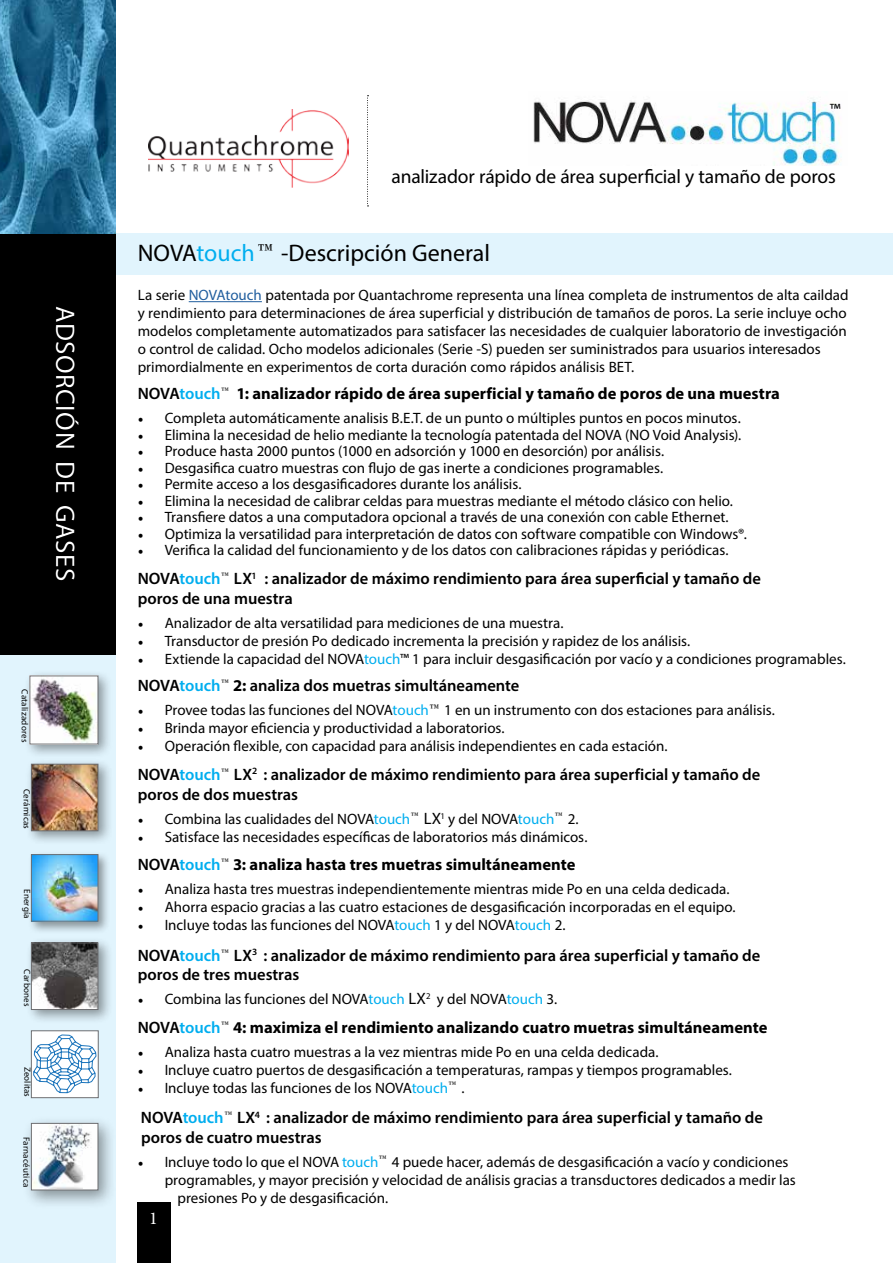
<style>
.page{position:relative;width:893px;height:1263px;background:#fff}
.page>*{position:absolute;margin:0;border:0;box-sizing:border-box;transform-origin:0 0}
.t1{font:27px "Myriad Pro";letter-spacing:.02em;color:#fff}
.t2{font:24px "Myriad Pro";color:#000}
.t3{font:19.5px "Myriad Pro";letter-spacing:-.01em;color:#000}
.t4{font:18px "Minion Pro";color:#fff}
.t5{font:18px "Myriad Pro";color:#000}
.t6{font:600 16.5px/19.8px "Myriad Pro";letter-spacing:-.005em;color:#000}
.t7{font:700 16.5px "Myriad Pro";color:#000}
.t8{font:15px/18px "Myriad Pro";color:#000}
.t9{font:9px "Myriad Pro";letter-spacing:.025em;color:#000}
.t10{font:9px "Myriad Pro";color:#000}
.s1{color:#00aeef}
.s2{color:#215e9e}
.s3{font-weight:600}
.s4{font-weight:600;color:#00aeef}
.s5{font-family:"Minion Pro"}
.s6{font-weight:700}
.s7{font-size:16.5px}
</style>
<div class="page">
<div style="left:115px;top:233px;width:778px;height:42px;background:#e1f4fd"></div>
<div style="left:0;top:251px;width:116px;height:1012px;background:#e1f4fd"></div>
<img style="left:148px;top:109px;width:200px;height:78px">
<div style="left:0;top:233px;width:116px;height:421px;background:#000"></div>
<img style="left:0;top:0;width:116px;height:233px">
<svg style="left:367px;top:95px;width:2px;height:112px"></svg>
<div style="left:4px;top:220px;width:80px;height:435px;background:#fff;opacity:.75"></div>
<div style="left:138px;top:1202px;width:33px;height:61px;background:#000"></div>
<div style="left:24px;top:670px;width:89px;height:89px;background:#000;opacity:.4"></div>
<img style="left:32px;top:677px;width:64px;height:65px">
<div style="left:22px;top:1116px;width:94px;height:94px;background:#000;opacity:.4"></div>
<img style="left:33px;top:1125px;width:63px;height:63px">
<div style="left:31px;top:1123px;width:67px;height:67px;border:1px solid #6d6e71"></div>
<div style="left:25px;top:937px;width:88px;height:87px;background:#000;opacity:.4"></div>
<img style="left:33px;top:944px;width:63px;height:64px">
<div style="left:31px;top:942px;width:67px;height:68px;border:1px solid #6d6e71"></div>
<div style="left:27px;top:850px;width:84px;height:84px;background:#000;opacity:.4"></div>
<img style="left:33px;top:856px;width:63px;height:63px">
<div style="left:31px;top:854px;width:67px;height:67px;border:1px solid #6d6e71"></div>
<div style="left:25px;top:758px;width:88px;height:88px;background:#000;opacity:.4"></div>
<img style="left:33px;top:766px;width:63px;height:63px">
<div style="left:31px;top:764px;width:67px;height:67px;border:1px solid #6d6e71"></div>
<div style="left:31px;top:1031px;width:67px;height:67px;background:#fff"></div>
<svg style="left:33px;top:1035px;width:63px;height:58px"></svg>
<div style="left:31px;top:1031px;width:67px;height:67px;border:1px solid #6d6e71"></div>
<img style="left:533px;top:98px;width:307px;height:68px">
<hr style="left:189px;top:301px;width:73px;height:1px;background:#215e9e">
<h1 class="t1" style="left:82px;top:306px;width:277px;rotate:90deg">ADSORCIÓN DE GASES</h1>
<p class="t9" style="left:31px;top:689px;width:54px;rotate:90deg">Catalizadores</p>
<p class="t9" style="left:32px;top:789px;width:42px;rotate:90deg">Cerámicas</p>
<p class="t9" style="left:33px;top:889px;width:31px;rotate:90deg">Energía</p>
<p class="t9" style="left:33px;top:969px;width:39px;rotate:90deg">Carbones</p>
<p class="t10" style="left:33px;top:1067px;width:31px;rotate:90deg">Zeolitas</p>
<p class="t9" style="left:32px;top:1137px;width:52px;rotate:90deg">Farnacéutica</p>
<p class="t5" style="left:829px;top:99px;width:13px">™</p>
<h3 class="t3" style="left:392px;top:165px;width:446px">analizador rápido de área superficial y tamaño de poros</h3>
<h2 class="t2" style="left:138px;top:239px;width:354px">NOVA<span class="s1">touch</span> -Descripción General</h2>
<p class="t8" style="left:138px;top:286px;width:712px">La serie <span class="s2">NOVAtouch</span> patentada por Quantachrome representa una línea completa de instrumentos de alta caildad y rendimiento para determinaciones de área superficial y distribución de tamaños de poros. La serie incluye ocho modelos completamente automatizados para satisfacer las necesidades de cualquier laboratorio de investigación o control de calidad. Ocho modelos adicionales (Serie -S) pueden ser suministrados para usuarios interesados primordialmente en experimentos de corta duración como rápidos análisis BET.</p>
<p class="t7" style="left:138px;top:383px;width:644px"><span class="s3">NOVA</span><span class="s4">touch</span> 1: analizador rápido de área superficial y tamaño de poros de una muestra</p>
<p class="t8" style="left:138px;top:409px;width:605px"><span class="s5">•</span> Completa automáticamente analisis B.E.T. de un punto o múltiples puntos en pocos minutos.</p>
<p class="t8" style="left:138px;top:425px;width:605px"><span class="s5">•</span> Elimina la necesidad de helio mediante la tecnología patentada del NOVA (NO Void Analysis).</p>
<p class="t8" style="left:138px;top:442px;width:528px"><span class="s5">•</span> Produce hasta 2000 puntos (1000 en adsorción y 1000 en desorción) por análisis.</p>
<p class="t8" style="left:138px;top:458px;width:527px"><span class="s5">•</span> Desgasifica cuatro muestras con flujo de gas inerte a condiciones programables.</p>
<p class="t8" style="left:138px;top:475px;width:385px"><span class="s5">•</span> Permite acceso a los desgasificadores durante los análisis.</p>
<p class="t8" style="left:138px;top:491px;width:597px"><span class="s5">•</span> Elimina la necesidad de calibrar celdas para muestras mediante el método clásico con helio.</p>
<p class="t8" style="left:138px;top:508px;width:592px"><span class="s5">•</span> Transfiere datos a una computadora opcional a través de una conexión con cable Ethernet.</p>
<p class="t8" style="left:138px;top:524px;width:611px"><span class="s5">•</span> Optimiza la versatilidad para interpretación de datos con software compatible con Windows®.</p>
<p class="t8" style="left:138px;top:541px;width:592px"><span class="s5">•</span> Verifica la calidad del funcionamiento y de los datos con calibraciones rápidas y periódicas.</p>
<p class="t6" style="left:138px;top:568px;width:625px">NOVA<span class="s1">touch</span> LX<sup>1</sup> : analizador de máximo rendimiento para área superficial y tamaño de poros de una muestra</p>
<p class="t8" style="left:138px;top:613px;width:427px"><span class="s5">•</span> Analizador de alta versatilidad para mediciones de una muestra.</p>
<p class="t8" style="left:138px;top:631px;width:554px"><span class="s5">•</span> Transductor de presión Po dedicado incrementa la precisión y rapidez de los análisis.</p>
<p class="t8" style="left:138px;top:649px;width:710px"><span class="s5">•</span> Extiende la capacidad del NOVA<span class="s1">touch</span>™ 1 para incluir desgasificación por vacío y a condiciones programables.</p>
<p class="t6" style="left:138px;top:675px;width:383px">NOVA<span class="s1">touch</span> <span class="s6">2:</span> analiza dos muetras simultáneamente</p>
<p class="t8" style="left:138px;top:701px;width:639px"><span class="s5">•</span> Provee todas las funciones del NOVA<span class="s1">touch</span> 1 en un instrumento con dos estaciones para análisis.</p>
<p class="t8" style="left:138px;top:719px;width:368px"><span class="s5">•</span> Brinda mayor eficiencia y productividad a laboratorios.</p>
<p class="t8" style="left:138px;top:737px;width:531px"><span class="s5">•</span> Operación flexible, con capacidad para análisis independientes en cada estación.</p>
<p class="t6" style="left:138px;top:764px;width:624px">NOVA<span class="s1">touch</span> LX<sup>2</sup> : analizador de máximo rendimiento para área superficial y tamaño de poros de dos muestras</p>
<p class="t8" style="left:138px;top:809px;width:442px"><span class="s5">•</span> Combina las cualidades del NOVA<span class="s1">touch</span> <span class="s7">LX</span><sup>1</sup> y del NOVA<span class="s1">touch</span> 2.</p>
<p class="t8" style="left:138px;top:827px;width:451px"><span class="s5">•</span> Satisface las necesidades específicas de laboratorios más dinámicos.</p>
<p class="t7" style="left:138px;top:854px;width:439px"><span class="s3">NOVA</span><span class="s4">touch</span> 3: analiza hasta tres muetras simultáneamente</p>
<p class="t8" style="left:138px;top:880px;width:593px"><span class="s5">•</span> Analiza hasta tres muestras independientemente mientras mide Po en una celda dedicada.</p>
<p class="t8" style="left:138px;top:898px;width:599px"><span class="s5">•</span> Ahorra espacio gracias a las cuatro estaciones de desgasificación incorporadas en el equipo.</p>
<p class="t8" style="left:138px;top:916px;width:429px"><span class="s5">•</span> Incluye todas las funciones del NOVA<span class="s1">touch</span> 1 y del NOVA<span class="s1">touch</span> 2.</p>
<p class="t6" style="left:138px;top:945px;width:624px">NOVA<span class="s1">touch</span> LX<sup>3</sup> : analizador de máximo rendimiento para área superficial y tamaño de poros de tres muestras</p>
<p class="t8" style="left:138px;top:990px;width:421px"><span class="s5">•</span> Combina las funciones del NOVA<span class="s1">touch</span> <span class="s7">LX</span><sup>2</sup> y del NOVA<span class="s1">touch</span> 3.</p>
<p class="t7" style="left:138px;top:1016px;width:631px"><span class="s3">NOVA</span><span class="s4">touch</span> 4: maximiza el rendimiento analizando cuatro muetras simultáneamente</p>
<p class="t8" style="left:138px;top:1042px;width:522px"><span class="s5">•</span> Analiza hasta cuatro muestras a la vez mientras mide Po en una celda dedicada.</p>
<p class="t8" style="left:138px;top:1060px;width:596px"><span class="s5">•</span> Incluye cuatro puertos de desgasificación a temperaturas, rampas y tiempos programables.</p>
<p class="t8" style="left:138px;top:1078px;width:328px"><span class="s5">•</span> Incluye todas las funciones de los NOVA<span class="s1">touch</span> .</p>
<p class="t6" style="left:141px;top:1107px;width:624px">NOVA<span class="s1">touch</span> LX<sup>4</sup> : analizador de máximo rendimiento para área superficial y tamaño de poros de cuatro muestras</p>
<p class="t8" style="left:138px;top:1153px;width:652px"><span class="s5">•</span> Incluye todo lo que el NOVA <span class="s1">touch</span> 4 puede hacer, además de desgasificación a vacío y condiciones</p>
<p class="t8" style="left:165px;top:1171px;width:633px">programables, y mayor precisión y velocidad de análisis gracias a transductores dedicados a medir las</p>
<p class="t8" style="left:177px;top:1189px;width:212px">presiones Po y de desgasificación.</p>
<p class="t4" style="left:149px;top:1206px;width:10px">1</p>
</div>
